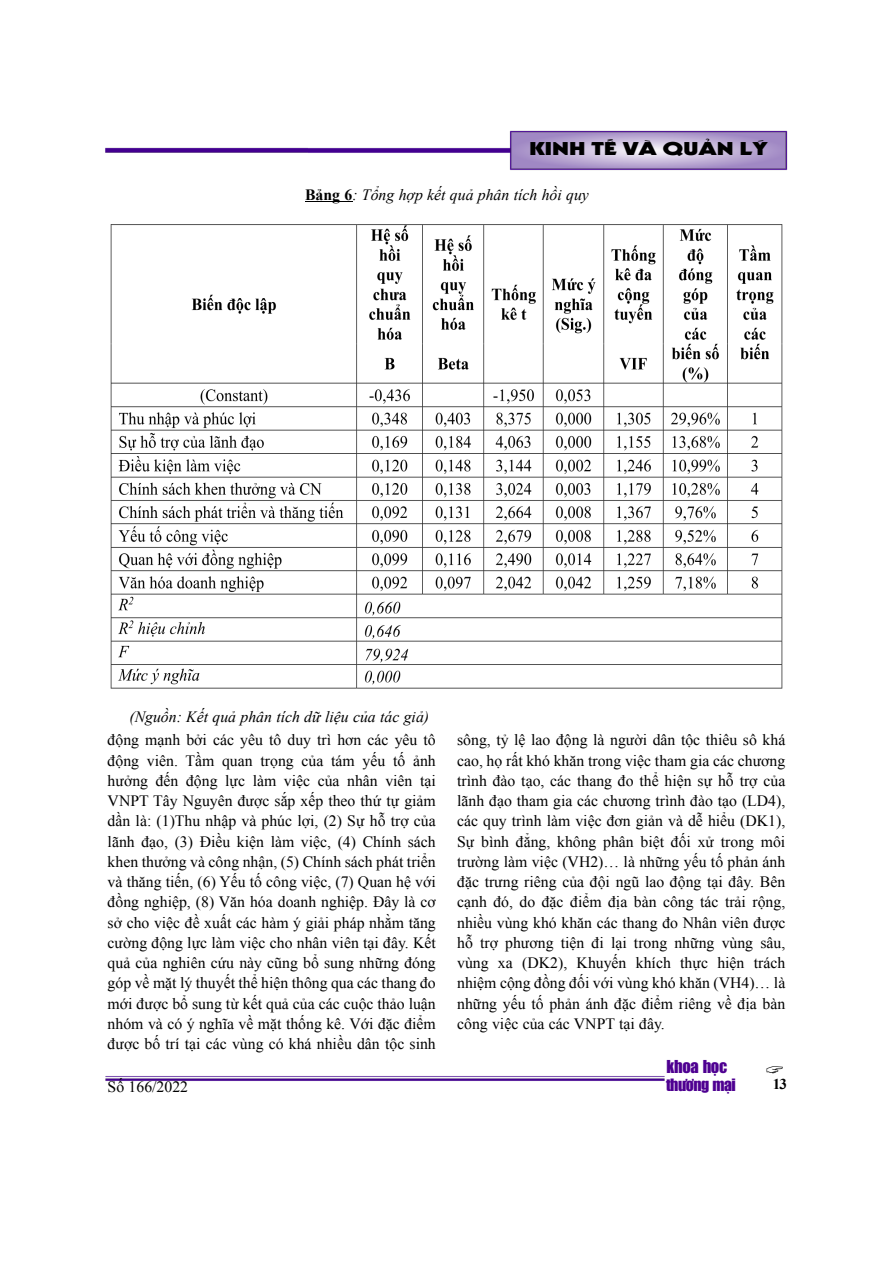
<style>
.page{position:relative;width:893px;height:1263px;background:#fff}
.page>*{position:absolute;margin:0;border:0;box-sizing:border-box;transform-origin:0 0}
.t1{font:18px "UTM Kabel KT";color:#000;scale:1.45 1}
.t2{font:16.5px "UTM Impact";letter-spacing:-.02em;color:#4e0091}
.t3{font:15.75px/20.2px "Times New Roman";color:#000;text-align:justify}
.t4{font:italic 15.75px "Times New Roman";color:#000}
.t5{font:15.75px "UTM Impact";letter-spacing:-.035em;color:#4e0091}
.t6{font:700 15px "Times New Roman";color:#000}
.s1{font-weight:700;font-style:normal}
</style>
<div class="page">
<img style="left:105px;top:1076px;width:560px;height:5px">
<img style="left:509px;top:130px;width:279px;height:40px">
<img style="left:105px;top:147px;width:409px;height:7px">
<div style="left:664px;top:1077px;width:82px;height:26px;background:#fff"></div>
<hr style="left:305px;top:201px;width:47px;height:1px;background:#000">
<img style="left:110px;top:224px;width:673px;height:465px">
<p class="t1" style="left:529px;top:137px;width:166px">KINH TẾ VÀ QUẢN LÝ</p>
<p class="t4" style="left:305px;top:186px;width:285px"><span class="s1">Bảng 6</span>: Tổng hợp kết quả phân tích hồi quy</p>
<p class="t4" style="left:129px;top:708px;width:301px">(Nguồn: Kết quả phân tích dữ liệu của tác giả)</p>
<p class="t3" style="left:108px;top:730px;width:330px">động mạnh bởi các yếu tố duy trì hơn các yếu tố động viên. Tầm quan trọng của tám yếu tố ảnh hưởng đến động lực làm việc của nhân viên tại VNPT Tây Nguyên được sắp xếp theo thứ tự giảm dần là: (1)Thu nhập và phúc lợi, (2) Sự hỗ trợ của lãnh đạo, (3) Điều kiện làm việc, (4) Chính sách khen thưởng và công nhận, (5) Chính sách phát triển và thăng tiến, (6) Yếu tố công việc, (7) Quan hệ với đồng nghiệp, (8) Văn hóa doanh nghiệp. Đây là cơ sở cho việc đề xuất các hàm ý giải pháp nhằm tăng cường động lực làm việc cho nhân viên tại đây. Kết quả của nghiên cứu này cũng bổ sung những đóng góp về mặt lý thuyết thể hiện thông qua các thang đo mới được bổ sung từ kết quả của các cuộc thảo luận nhóm và có ý nghĩa về mặt thống kê. Với đặc điểm được bố trí tại các vùng có khá nhiều dân tộc sinh</p>
<p class="t3" style="left:457px;top:730px;width:330px">sống, tỷ lệ lao động là người dân tộc thiểu số khá cao, họ rất khó khăn trong việc tham gia các chương trình đào tạo, các thang đo thể hiện sự hỗ trợ của lãnh đạo tham gia các chương trình đào tạo (LD4), các quy trình làm việc đơn giản và dễ hiểu (DK1), Sự bình đẳng, không phân biệt đối xử trong môi trường làm việc (VH2)… là những yếu tố phản ánh đặc trưng riêng của đội ngũ lao động tại đây. Bên cạnh đó, do đặc điểm địa bàn công tác trải rộng, nhiều vùng khó khăn các thang đo Nhân viên được hỗ trợ phương tiện đi lại trong những vùng sâu, vùng xa (DK2), Khuyến khích thực hiện trách nhiệm cộng đồng đối với vùng khó khăn (VH4)… là những yếu tố phản ánh đặc điểm riêng về địa bàn công việc của các VNPT tại đây.</p>
<p class="t6" style="left:772px;top:1076px;width:16px">13</p>
<p class="t2" style="left:666px;top:1055px;width:62px">khoa học</p>
<p class="t5" style="left:666px;top:1074px;width:71px">thương mại</p>
<p class="t3" style="left:108px;top:1077px;width:82px">Số 166/2022</p>
</div>
